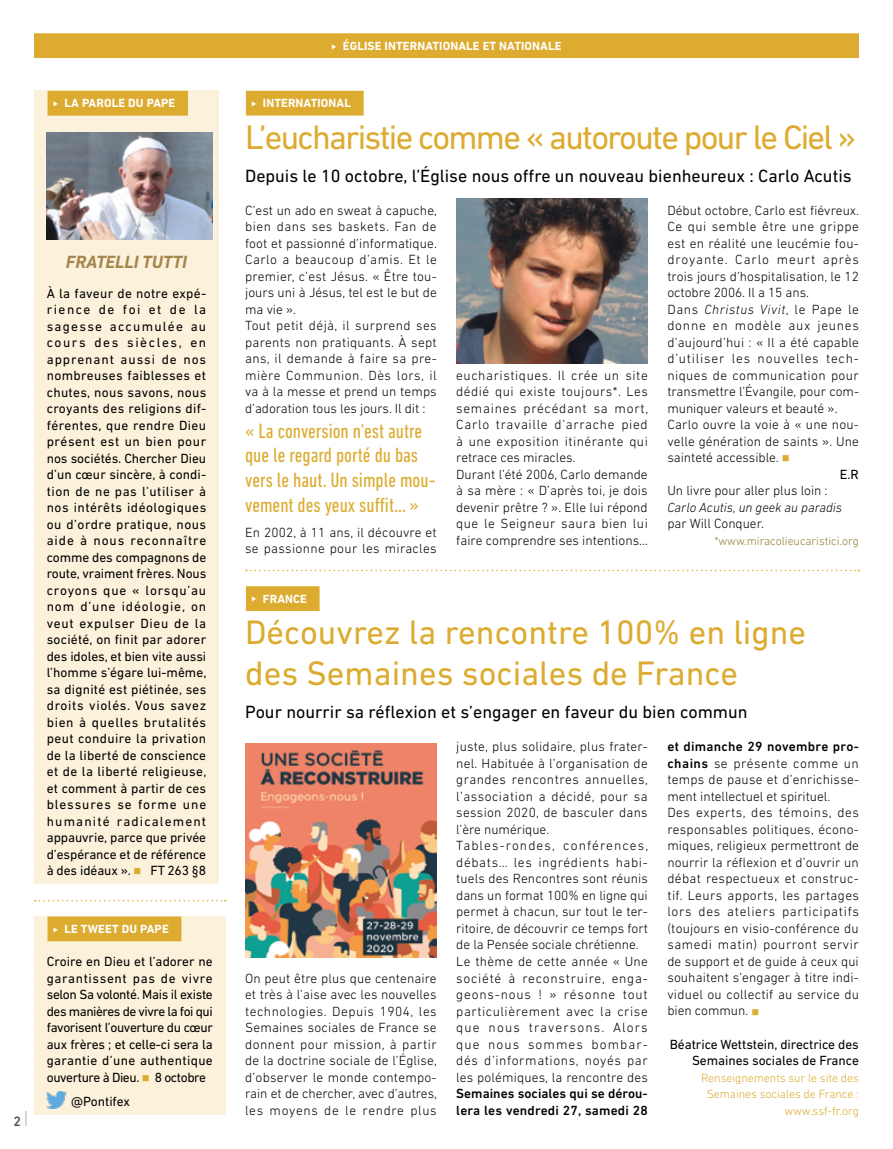
<style>
.page{position:relative;width:893px;height:1149px;background:#fff}
.page>*{position:absolute;margin:0;border:0;box-sizing:border-box;transform-origin:0 0}
.t1{font:34.5px/41.2px "DIN Next LT Pro";color:#dcab2f}
.t2{font:34.5px "DIN Next LT Pro";letter-spacing:-.05em;color:#dcab2f}
.t3{font:condensed 21px/24.8px "DIN Next LT Pro";color:#dcab2f}
.t4{font:18px "DIN Next LT Pro";color:#000}
.t5{font:italic 700 18px "DIN Next LT Pro";letter-spacing:-.005em;color:#a5874d}
.t6{font:500 13.8px "DIN Next LT Pro";color:#555149}
.t7{font:300 13.5px/16.5px "DIN Next LT Pro";letter-spacing:.015em;color:#000}
.t8{font:13.5px/16.5px "DIN Next LT Pro";letter-spacing:-.005em;color:#000;text-align:justify}
.t9{font:300 13.5px/16.5px "DIN Next LT Pro";letter-spacing:.035em;color:#000}
.t10{font:500 13.5px/16.5px "DIN Next LT Pro";color:#000}
.t11{font:300 13.5px "DIN Next LT Pro";letter-spacing:.06em;color:#000}
.t12{font:italic 300 13.5px "DIN Next LT Pro";color:#000}
.t13{font:300 13.5px "DIN Next LT Pro";letter-spacing:.04em;color:#000}
.t14{font:300 13.5px "DIN Next LT Pro";letter-spacing:.065em;color:#000}
.t15{font:300 13.5px "DIN Next LT Pro";letter-spacing:.055em;color:#000}
.t16{font:700 12px "DIN Next LT Pro";letter-spacing:.01em;color:#fff}
.t17{font:300 12px/16.5px "DIN Next LT Pro";letter-spacing:-.005em;color:#dcab2f;text-align:right}
.t18{font:300 12px "DIN Next LT Pro";letter-spacing:-.005em;color:#967f32}
.s1{color:#dcab2f}
.s2{font-style:italic}
.s3{font-weight:500}
.s4{color:#ddb233}
</style>
<div class="page">
<svg style="left:25px;top:1111px;width:2px;height:14px"></svg>
<div style="left:246px;top:91px;width:118px;height:24px;background:#dcab2f"></div>
<div style="left:34px;top:91px;width:185px;height:792px;background:#fcf2db"></div>
<div style="left:48px;top:91px;width:140px;height:24px;background:#dcab2f"></div>
<svg style="left:246px;top:569px;width:613px;height:2px"></svg>
<div style="left:246px;top:586px;width:74px;height:24px;background:#dcab2f"></div>
<svg style="left:35px;top:900px;width:191px;height:1px"></svg>
<div style="left:34px;top:916px;width:192px;height:198px;background:#fcf2db"></div>
<div style="left:48px;top:916px;width:133px;height:24px;background:#dcab2f"></div>
<img style="left:47px;top:1091px;width:20px;height:16px">
<img style="left:47px;top:132px;width:166px;height:107px">
<img style="left:245px;top:743px;width:192px;height:214px">
<img style="left:456px;top:198px;width:192px;height:165px">
<div style="left:34px;top:33px;width:825px;height:25px;background:#dcab2f"></div>
<p class="t16" style="left:65px;top:96px;width:112px">LA PAROLE DU PAPE</p>
<p class="t6" style="left:13px;top:1112px;width:9px">2</p>
<h3 class="t5" style="left:66px;top:251px;width:123px">FRATELLI TUTTI</h3>
<p class="t8" style="left:47px;top:284px;width:161px">À la faveur de notre expé&shy;rience de foi et de la sagesse accumulée au cours des siècles, en apprenant aussi de nos nombreuses faiblesses et chutes, nous savons, nous croyants des religions dif&shy;férentes, que rendre Dieu présent est un bien pour nos sociétés. Chercher Dieu d’un cœur sincère, à condi&shy;tion de ne pas l’utiliser à nos intérêts idéologiques ou d’ordre pratique, nous aide à nous reconnaître comme des compagnons de route, vraiment frères. Nous croyons que « lorsqu’au nom d’une idéologie, on veut expulser Dieu de la société, on finit par adorer des idoles, et bien vite aussi l’homme s’égare lui-même, sa dignité est piétinée, ses droits violés. Vous savez bien à quelles brutalités peut conduire la privation de la liberté de conscience et de la liberté religieuse, et comment à partir de ces blessures se forme une humanité radicalement appauvrie, parce que privée d’espérance et de référence à des idéaux ». <span class="s1">■</span> FT 263 §8</p>
<p class="t16" style="left:65px;top:921px;width:106px">LE TWEET DU PAPE</p>
<p class="t8" style="left:47px;top:952px;width:168px">Croire en Dieu et l’adorer ne garantissent pas de vivre selon Sa volonté. Mais il existe des manières de vivre la foi qui favorisent l’ouverture du cœur aux frères ; et celle-ci sera la garantie d’une authentique ouverture à Dieu. <span class="s1">■</span> 8 octobre</p>
<p class="t8" style="left:71px;top:1092px;width:60px">@Pontifex</p>
<p class="t16" style="left:343px;top:39px;width:220px">ÉGLISE INTERNATIONALE ET NATIONALE</p>
<p class="t16" style="left:263px;top:96px;width:90px">INTERNATIONAL</p>
<h1 class="t2" style="left:245px;top:117px;width:613px">L’eucharistie comme « autoroute pour le Ciel »</h1>
<h3 class="t4" style="left:245px;top:165px;width:608px">Depuis le 10 octobre, l’Église nous offre un nouveau bienheureux : Carlo Acutis</h3>
<p class="t7" style="left:245px;top:202px;width:193px">C’est un ado en sweat à capuche, bien dans ses baskets. Fan de foot et passionné d’informatique.<br>Carlo a beaucoup d’amis. Et le premier, c’est Jésus. « Être tou&shy;jours uni à Jésus, tel est le but de ma vie ».<br>Tout petit déjà, il surprend ses parents non pratiquants. À sept ans, il demande à faire sa pre&shy;mière Communion. Dès lors, il va à la messe et prend un temps d’adoration tous les jours. Il dit :</p>
<h2 class="t3" style="left:245px;top:418px;width:192px">« La conversion n'est autre que le regard porté du bas vers le haut. Un simple mou&shy;vement des yeux suffit... »</h2>
<p class="t7" style="left:245px;top:523px;width:193px">En 2002, à 11 ans, il découvre et se passionne pour les miracles</p>
<p class="t7" style="left:667px;top:201px;width:193px">Début octobre, Carlo est fiévreux.</p>
<p class="t9" style="left:667px;top:218px;width:193px">Ce qui semble être une grippe</p>
<p class="t7" style="left:667px;top:234px;width:193px">est en réalité une leucémie fou-</p>
<p class="t14" style="left:667px;top:252px;width:193px">droyante. Carlo meurt après</p>
<p class="t7" style="left:667px;top:267px;width:193px">trois jours d’hospitalisation, le 12</p>
<p class="t7" style="left:667px;top:284px;width:143px">octobre 2006. Il a 15 ans.</p>
<p class="t13" style="left:667px;top:301px;width:193px">Dans <span class="s2">Christus Vivit</span>, le Pape le</p>
<p class="t15" style="left:667px;top:318px;width:193px">donne en modèle aux jeunes</p>
<p class="t7" style="left:667px;top:333px;width:193px">d’aujourd’hui : « Il a été capable</p>
<p class="t11" style="left:667px;top:351px;width:193px">d’utiliser les nouvelles tech-</p>
<p class="t7" style="left:667px;top:366px;width:193px">niques de communication pour</p>
<p class="t7" style="left:667px;top:383px;width:193px">transmettre l’Évangile, pour com-</p>
<p class="t7" style="left:667px;top:399px;width:172px">muniquer valeurs et beauté ».</p>
<p class="t7" style="left:667px;top:416px;width:193px">Carlo ouvre la voie à « une nou-</p>
<p class="t7" style="left:667px;top:432px;width:193px">velle génération de saints ». Une</p>
<p class="t7" style="left:667px;top:449px;width:124px">sainteté accessible. <span class="s1">■</span></p>
<p class="t8" style="left:840px;top:465px;width:20px">E.R</p>
<p class="t7" style="left:667px;top:482px;width:162px">Un livre pour aller plus loin :</p>
<p class="t12" style="left:667px;top:499px;width:176px">Carlo Acutis, un geek au paradis</p>
<p class="t7" style="left:667px;top:515px;width:98px">par Will Conquer.</p>
<p class="t18" style="left:714px;top:534px;width:146px">*www.miracolieucaristici.org</p>
<p class="t9" style="left:456px;top:367px;width:193px">eucharistiques. Il crée un site dédié qui existe toujours*. Les semaines précédant sa mort,<br>Carlo travaille d’arrache pied à une exposition itinérante qui retrace ces miracles.<br>Durant l’été 2006, Carlo demande à sa mère : « D’après toi, je dois devenir prêtre ? ». Elle lui répond que le Seigneur saura bien lui faire comprendre ses intentions…</p>
<p class="t16" style="left:263px;top:591px;width:46px">FRANCE</p>
<h1 class="t1" style="left:245px;top:611px;width:563px">Découvrez la rencontre 100% en ligne des Semaines sociales de France</h1>
<h3 class="t4" style="left:245px;top:701px;width:504px">Pour nourrir sa réflexion et s’engager en faveur du bien commun</h3>
<p class="t7" style="left:245px;top:969px;width:193px;text-align:justify">On peut être plus que centenaire et très à l’aise avec les nouvelles technologies. Depuis 1904, les Semaines sociales de France se donnent pour mission, à partir de la doctrine sociale de l’Église, d’observer le monde contempo&shy;rain et de chercher, avec d’autres, les moyens de le rendre plus</p>
<p class="t7" style="left:456px;top:738px;width:193px">juste, plus solidaire, plus frater&shy;nel. Habituée à l’organisation de grandes rencontres annuelles, l’association a décidé, pour sa session 2020, de basculer dans l’ère numérique.<br>Tables-rondes, conférences, débats… les ingrédients habi&shy;tuels des Rencontres sont réunis dans un format 100% en ligne qui permet à chacun, sur tout le ter&shy;ritoire, de découvrir ce temps fort de la Pensée sociale chrétienne.<br>Le thème de cette année « Une société à reconstruire, enga&shy;geons-nous ! » résonne tout particulièrement avec la crise que nous traversons. Alors que nous sommes bombar&shy;dés d’informations, noyés par les polémiques, la rencontre des</p>
<p class="t10" style="left:456px;top:1084px;width:193px">Semaines sociales qui se dérou&shy;lera les vendredi 27, samedi 28</p>
<p class="t7" style="left:667px;top:738px;width:193px"><span class="s3">et dimanche 29 novembre pro&shy;chains</span> se présente comme un temps de pause et d’enrichisse&shy;ment intellectuel et spirituel.<br>Des experts, des témoins, des responsables politiques, écono&shy;miques, religieux permettront de nourrir la réflexion et d’ouvrir un débat respectueux et construc&shy;tif. Leurs apports, les partages lors des ateliers participatifs (toujours en visio-conférence du samedi matin) pourront servir de support et de guide à ceux qui souhaitent s’engager à titre indi&shy;viduel ou collectif au service du bien commun. <span class="s4">■</span></p>
<p class="t8" style="left:670px;top:1035px;width:191px;text-align:right">Béatrice Wettstein, directrice des<br>Semaines sociales de France</p>
<p class="t17" style="left:701px;top:1068px;width:159px">Renseignements sur le site des<br>Semaines sociales de France : www.ssf-fr.org</p>
</div>
